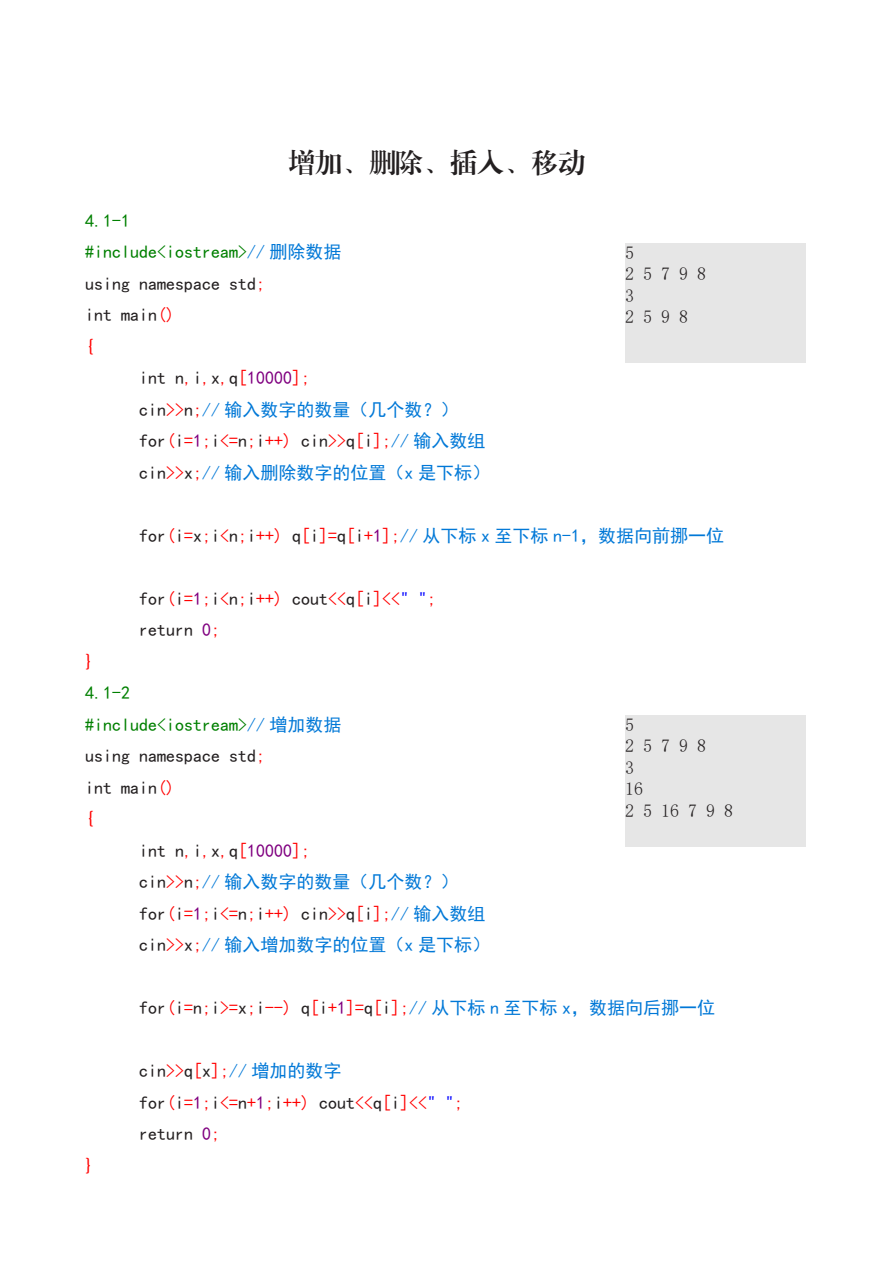
<style>
.page{position:relative;width:893px;height:1263px;background:#fff}
.page>*{position:absolute;margin:0;border:0;box-sizing:border-box;transform-origin:0 0}
.t1{font:27px "FZXBS GB1 4";color:#231f20}
.t2{font:18px "Sim Hei";color:#0078d7}
.t3{font:18px "Sim Hei";color:#f00}
.t4{font:18px "Sim Hei";color:#231f20}
.t5{font:18px "Sim Hei";color:#008000}
.t6{font:18px "Sim Sun";color:#231f20}
.s1{color:#0078d7}
.s2{color:#f00}
.s3{color:#800080}
.s4{color:#231f20}
.s5{color:#00f}
</style>
<div class="page">
<div style="left:625px;top:243px;width:180px;height:119px;background:#e6e6e6"></div>
<div style="left:625px;top:715px;width:180px;height:131px;background:#e6e6e6"></div>
<p class="t1" style="left:288px;top:148px;width:298px">增加、删除、插入、移动</p>
<p class="t5" style="left:85px;top:211px;width:46px">4.1-1</p>
<p class="t5" style="left:85px;top:243px;width:258px">#include&lt;iostream&gt;<span class="s1">// 删除数据</span></p>
<p class="t4" style="left:85px;top:274px;width:181px">using namespace std<span class="s2">;</span></p>
<p class="t4" style="left:85px;top:306px;width:91px">int main<span class="s2">()</span></p>
<p class="t3" style="left:85px;top:337px;width:10px">{</p>
<p class="t4" style="left:139px;top:369px;width:172px">int n<span class="s2">,</span>i<span class="s2">,</span>x<span class="s2">,</span>q<span class="s2">[</span><span class="s3">10000</span><span class="s2">];</span></p>
<p class="t2" style="left:139px;top:400px;width:321px"><span class="s4">cin</span><span class="s2">&gt;&gt;</span><span class="s4">n</span><span class="s2">;</span>// 输入数字的数量（几个数？）</p>
<p class="t3" style="left:139px;top:432px;width:348px"><span class="s4">for</span>(<span class="s4">i</span>=<span class="s3">1</span>;<span class="s4">i</span>&lt;=<span class="s4">n</span>;<span class="s4">i</span>++) <span class="s4">cin</span>&gt;&gt;<span class="s4">q</span>[<span class="s4">i</span>];<span class="s1">// 输入数组</span></p>
<p class="t2" style="left:139px;top:463px;width:352px"><span class="s4">cin</span><span class="s2">&gt;&gt;</span><span class="s4">x</span><span class="s2">;</span>// 输入删除数字的位置（x 是下标）</p>
<p class="t6" style="left:625px;top:243px;width:10px">5</p>
<p class="t6" style="left:625px;top:265px;width:82px">2 5 7 9 8</p>
<p class="t6" style="left:625px;top:286px;width:10px">3</p>
<p class="t6" style="left:625px;top:308px;width:64px">2 5 9 8</p>
<p class="t2" style="left:139px;top:526px;width:586px"><span class="s4">for</span><span class="s2">(</span><span class="s4">i</span><span class="s2">=</span><span class="s4">x</span><span class="s2">;</span><span class="s4">i</span><span class="s2">&lt;</span><span class="s4">n</span><span class="s2">;</span><span class="s4">i</span><span class="s2">++)</span> <span class="s4">q</span><span class="s2">[</span><span class="s4">i</span><span class="s2">]=</span><span class="s4">q</span><span class="s2">[</span><span class="s4">i</span><span class="s2">+</span><span class="s3">1</span><span class="s2">];</span>// 从下标 x 至下标 n-1，数据向前挪一位</p>
<p class="t3" style="left:85px;top:652px;width:10px">}</p>
<p class="t3" style="left:139px;top:589px;width:298px"><span class="s4">for</span>(<span class="s4">i</span>=<span class="s3">1</span>;<span class="s4">i</span>&lt;<span class="s4">n</span>;<span class="s4">i</span>++) <span class="s4">cout</span>&lt;&lt;<span class="s4">q</span>[<span class="s4">i</span>]&lt;&lt;<span class="s5">" "</span>;</p>
<p class="t4" style="left:139px;top:621px;width:82px">return <span class="s3">0</span><span class="s2">;</span></p>
<p class="t5" style="left:85px;top:684px;width:46px">4.1-2</p>
<p class="t5" style="left:85px;top:715px;width:258px">#include&lt;iostream&gt;<span class="s1">// 增加数据</span></p>
<p class="t4" style="left:85px;top:747px;width:181px">using namespace std<span class="s2">;</span></p>
<p class="t4" style="left:85px;top:778px;width:91px">int main<span class="s2">()</span></p>
<p class="t3" style="left:85px;top:810px;width:10px">{</p>
<p class="t4" style="left:139px;top:841px;width:172px">int n<span class="s2">,</span>i<span class="s2">,</span>x<span class="s2">,</span>q<span class="s2">[</span><span class="s3">10000</span><span class="s2">];</span></p>
<p class="t2" style="left:139px;top:873px;width:321px"><span class="s4">cin</span><span class="s2">&gt;&gt;</span><span class="s4">n</span><span class="s2">;</span>// 输入数字的数量（几个数？）</p>
<p class="t3" style="left:139px;top:904px;width:348px"><span class="s4">for</span>(<span class="s4">i</span>=<span class="s3">1</span>;<span class="s4">i</span>&lt;=<span class="s4">n</span>;<span class="s4">i</span>++) <span class="s4">cin</span>&gt;&gt;<span class="s4">q</span>[<span class="s4">i</span>];<span class="s1">// 输入数组</span></p>
<p class="t2" style="left:139px;top:936px;width:352px"><span class="s4">cin</span><span class="s2">&gt;&gt;</span><span class="s4">x</span><span class="s2">;</span>// 输入增加数字的位置（x 是下标）</p>
<p class="t6" style="left:625px;top:715px;width:10px">5</p>
<p class="t6" style="left:625px;top:737px;width:82px">2 5 7 9 8</p>
<p class="t6" style="left:625px;top:758px;width:10px">3</p>
<p class="t6" style="left:625px;top:780px;width:19px">16</p>
<p class="t6" style="left:625px;top:801px;width:109px">2 5 16 7 9 8</p>
<p class="t2" style="left:139px;top:999px;width:577px"><span class="s4">for</span><span class="s2">(</span><span class="s4">i</span><span class="s2">=</span><span class="s4">n</span><span class="s2">;</span><span class="s4">i</span><span class="s2">&gt;=</span><span class="s4">x</span><span class="s2">;</span><span class="s4">i</span><span class="s2">--)</span> <span class="s4">q</span><span class="s2">[</span><span class="s4">i</span><span class="s2">+</span><span class="s3">1</span><span class="s2">]=</span><span class="s4">q</span><span class="s2">[</span><span class="s4">i</span><span class="s2">];</span>// 从下标 n 至下标 x，数据向后挪一位</p>
<p class="t3" style="left:85px;top:1156px;width:10px">}</p>
<p class="t2" style="left:139px;top:1062px;width:204px"><span class="s4">cin</span><span class="s2">&gt;&gt;</span><span class="s4">q</span><span class="s2">[</span><span class="s4">x</span><span class="s2">];</span>// 增加的数字</p>
<p class="t3" style="left:139px;top:1093px;width:325px"><span class="s4">for</span>(<span class="s4">i</span>=<span class="s3">1</span>;<span class="s4">i</span>&lt;=<span class="s4">n</span>+<span class="s3">1</span>;<span class="s4">i</span>++) <span class="s4">cout</span>&lt;&lt;<span class="s4">q</span>[<span class="s4">i</span>]&lt;&lt;<span class="s5">" "</span>;</p>
<p class="t4" style="left:139px;top:1125px;width:82px">return <span class="s3">0</span><span class="s2">;</span></p>
</div>
